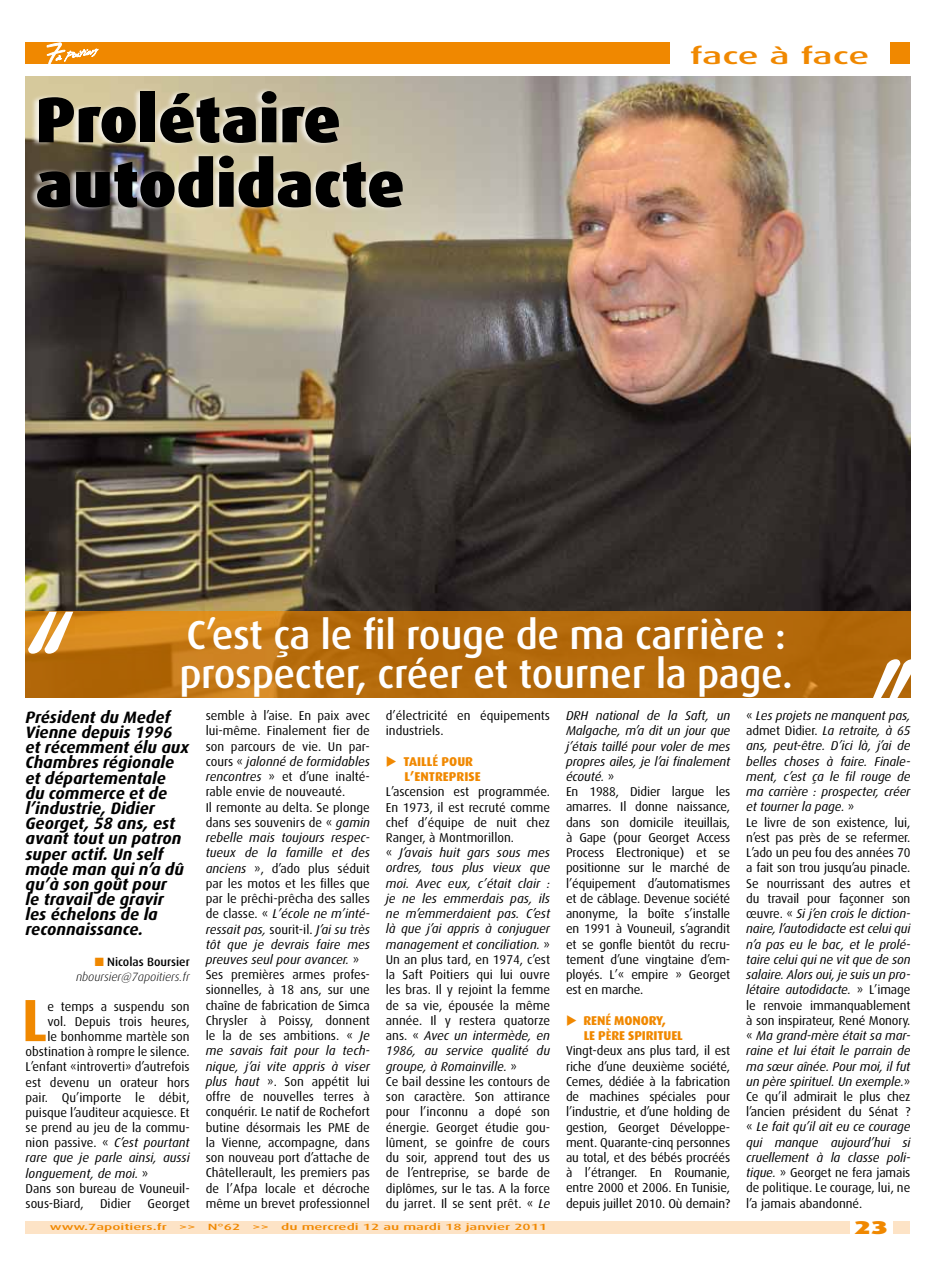
<style>
.page{position:relative;width:936px;height:1276px;background:#fff}
.page>*{position:absolute;margin:0;border:0;box-sizing:border-box;transform-origin:0 0}
.t1{font:italic 500 138.6px "Dax";color:#fff;scale:.8 1}
.t2{font:900 64.5px/64.5px "Dax";color:#000}
.t3{font:700 59.7px "Dax";color:#f08800}
.t4{font:500 40.5px/39px "Dax";letter-spacing:-.01em;color:#fff}
.t5{font:500 23.4px "Dax";letter-spacing:-.01em;color:#f08800;scale:1.67 1}
.t6{font:900 18.6px "Dax";color:#f08800;scale:1.54 1}
.t7{font:italic 700 16.5px/15.1px "Dax";color:#000}
.t8{font:12.75px/15.3px "Dax";color:#000}
.t9{font:italic 12.75px/15.3px "Dax";letter-spacing:-.01em;color:#000}
.t10{font:800 12.75px/15.3px "Dax";letter-spacing:-.01em;color:#f08800;text-align:right}
.t11{font:italic 300 12px/15.1px "Dax";color:#000;text-align:right}
.t12{font:500 9px "Dax";color:#f08800;scale:1.67 1}
.s1{color:#f08800}
.s2{font-weight:500;font-style:normal}
.s3{font-style:italic}
.s4{font-style:normal}
.s5{font-weight:700}
</style>
<div class="page">
<div style="left:26px;top:43px;width:884px;height:21px;background:#f08800"></div>
<svg style="left:47px;top:43px;width:51px;height:21px"></svg>
<div style="left:670px;top:37px;width:219px;height:44px;background:#fff"></div>
<div style="left:26px;top:1221px;width:884px;height:12px;background:#fde3c6"></div>
<div style="left:849px;top:1212px;width:43px;height:33px;background:#fff"></div>
<img style="left:26px;top:77px;width:884px;height:534px">
<svg style="left:25px;top:611px;width:885px;height:87px;background:#b86d0d"></svg>
<div style="left:29px;top:88px;width:374px;height:124px;background:#fff;opacity:.75"></div>
<h2 class="t2" style="left:36px;top:88px;width:370px">Prolétaire autodidacte</h2>
<h3 class="t5" style="left:690px;top:43px;width:109px">face à face</h3>
<h1 class="t1" style="left:17px;top:595px;width:62px">‘‘</h1>
<h3 class="t4" style="left:179px;top:616px;width:615px">C’est ça le fil rouge de ma carrière : prospecter, créer et tourner la page.</h3>
<h1 class="t1" style="left:928px;top:718px;width:62px;rotate:-180deg">‘‘</h1>
<p class="t7" style="left:26px;top:710px;width:165px">Président du Medef<br>Vienne depuis 1996 et récemment élu aux<br>Chambres régionale et départementale<br>du commerce et de l’industrie, Didier<br>Georget, 58 ans, est avant tout un patron super actif. Un self made man qui n’a dû qu’à son goût pour<br>le travail de gravir<br>les échelons de la reconnaissance.</p>
<p class="t11" style="left:76px;top:954px;width:115px"><span class="s1">■</span> <span class="s2">Nicolas Boursier </span>nboursier@7apoitiers.fr</p>
<h3 class="t3" style="left:22px;top:986px;width:27px">L</h3>
<p class="t8" style="left:47px;top:999px;width:144px">e temps a suspendu son</p>
<p class="t8" style="left:47px;top:1014px;width:144px">vol. Depuis trois heures,</p>
<p class="t8" style="left:47px;top:1029px;width:144px">le bonhomme martèle son</p>
<p class="t8" style="left:26px;top:1044px;width:166px">obstination à rompre le silence.</p>
<p class="t8" style="left:26px;top:1059px;width:166px">L’enfant «introverti» d’autrefois</p>
<p class="t8" style="left:26px;top:1074px;width:166px">est devenu un orateur hors</p>
<p class="t8" style="left:26px;top:1089px;width:166px">pair. Qu’importe le débit,</p>
<p class="t8" style="left:26px;top:1105px;width:166px">puisque l’auditeur acquiesce. Et</p>
<p class="t8" style="left:26px;top:1120px;width:166px">se prend au jeu de la commu-</p>
<p class="t8" style="left:26px;top:1135px;width:166px">nion passive. « <span class="s3">C’est pourtant</span></p>
<p class="t9" style="left:26px;top:1150px;width:166px">rare que je parle ainsi, aussi</p>
<p class="t9" style="left:26px;top:1165px;width:124px">longuement, de moi. <span class="s4">»</span></p>
<p class="t8" style="left:26px;top:1180px;width:166px">Dans son bureau de Vouneuil-</p>
<p class="t8" style="left:26px;top:1196px;width:60px">sous-Biard,</p>
<p class="t8" style="left:100px;top:1196px;width:33px">Didier</p>
<p class="t8" style="left:148px;top:1196px;width:44px">Georget</p>
<p class="t8" style="left:206px;top:708px;width:166px">semble à l’aise. En paix avec lui-même. Finalement fier de son parcours de vie. Un par&shy;cours « <span class="s3">jalonné de formidables rencontres</span> » et d’une inalté&shy;rable envie de nouveauté.<br>Il remonte au delta. Se plonge dans ses souvenirs de « <span class="s3">gamin rebelle mais toujours respec&shy;tueux de la famille et des anciens</span> », d’ado plus séduit par les motos et les filles que par le prêchi-prêcha des salles de classe. « <span class="s3">L’école ne m’inté&shy;ressait pas,</span> sourit-il. <span class="s3">J’ai su très tôt que je devrais faire mes preuves seul pour avancer.</span> »<br>Ses premières armes profes&shy;sionnelles, à 18 ans, sur une chaîne de fabrication de Simca<br>Chrysler à Poissy, donnent le la de ses ambitions. « <span class="s3">Je me savais fait pour la tech&shy;nique, j’ai vite appris à viser plus haut</span> ». Son appétit lui offre de nouvelles terres à conquérir. Le natif de Rochefort butine désormais les PME de la Vienne, accompagne, dans son nouveau port d’attache de<br>Châtellerault, les premiers pas de l’Afpa locale et décroche même un brevet professionnel</p>
<p class="t8" style="left:386px;top:708px;width:166px">d’électricité en équipements industriels.</p>
<p class="t10" style="left:404px;top:754px;width:70px"><span class="s5">é</span> POUR<br>L’ENTREPRISE</p>
<p class="t8" style="left:386px;top:784px;width:166px">L’ascension est programmée.<br>En 1973, il est recruté comme chef d’équipe de nuit chez<br>Ranger, à Montmorillon.<br>« <span class="s3">J’avais huit gars sous mes ordres, tous plus vieux que moi. Avec eux, c’était clair : je ne les emmerdais pas, ils ne m’emmerdaient pas. C’est là que j’ai appris à conjuguer management et conciliation.</span> »<br>Un an plus tard, en 1974, c’est la Saft Poitiers qui lui ouvre les bras. Il y rejoint la femme de sa vie, épousée la même année. Il y restera quatorze ans. « <span class="s3">Avec un intermède, en<br>1986, au service qualité du groupe, à Romainville.</span> »<br>Ce bail dessine les contours de son caractère. Son attirance pour l’inconnu a dopé son énergie. Georget étudie gou&shy;lûment, se goinfre de cours du soir, apprend tout des us de l’entreprise, se barde de diplômes, sur le tas. A la force du jarret. Il se sent prêt. « <span class="s3">Le</span></p>
<p class="t10" style="left:386px;top:754px;width:25px">◆ TAILL</p>
<p class="t12" style="left:50px;top:1221px;width:72px">www.7apoitiers.fr</p>
<p class="t12" style="left:179px;top:1221px;width:11px">&gt;&gt;</p>
<p class="t12" style="left:208px;top:1221px;width:21px">N°62</p>
<p class="t12" style="left:252px;top:1221px;width:11px">&gt;&gt;</p>
<p class="t12" style="left:281px;top:1221px;width:161px">du mercredi 12 au mardi 18 janvier 2011</p>
<p class="t8" style="left:566px;top:708px;width:166px"><span class="s3">DRH national de la Saft, un<br>Malgache, m’a dit un jour que j’étais taillé pour voler de mes propres ailes, je l’ai finalement écouté.</span> »<br>En 1988, Didier largue les amarres. Il donne naissance, dans son domicile iteuillais, à Gape (pour Georget Access<br>Process Electronique) et se positionne sur le marché de l’équipement d’automatismes et de câblage. Devenue société anonyme, la boîte s’installe en 1991 à Vouneuil, s’agrandit et se gonfle bientôt du recru&shy;tement d’une vingtaine d’em&shy;ployés. L’« empire » Georget est en marche.</p>
<p class="t10" style="left:566px;top:1013px;width:101px">◆ REN<span class="s5">é</span> MONORY,</p>
<p class="t10" style="left:583px;top:1028px;width:77px">LE P<span class="s5">è</span>RE SPIRITUEL</p>
<p class="t8" style="left:566px;top:1043px;width:166px">Vingt-deux ans plus tard, il est</p>
<p class="t8" style="left:566px;top:1058px;width:166px">riche d’une deuxième société,</p>
<p class="t8" style="left:566px;top:1074px;width:166px">Cemes, dédiée à la fabrication</p>
<p class="t8" style="left:566px;top:1089px;width:166px">de machines spéciales pour</p>
<p class="t8" style="left:566px;top:1104px;width:166px">l’industrie, et d’une holding de</p>
<p class="t8" style="left:566px;top:1119px;width:166px">gestion, Georget Développe-</p>
<p class="t8" style="left:566px;top:1134px;width:166px">ment. Quarante-cinq personnes</p>
<p class="t8" style="left:566px;top:1150px;width:166px">au total, et des bébés procréés</p>
<p class="t8" style="left:566px;top:1165px;width:166px">à l’étranger. En Roumanie,</p>
<p class="t8" style="left:566px;top:1180px;width:166px">entre 2000 et 2006. En Tunisie,</p>
<p class="t8" style="left:566px;top:1195px;width:166px">depuis juillet 2010. Où demain?</p>
<p class="t9" style="left:746px;top:708px;width:166px"><span class="s4">«</span> Les projets ne manquent pas, <span class="s4">admet Didier.</span> La retraite, à 65 ans, peut-être. D’ici là, j’ai de belles choses à faire. Finale&shy;ment, c’est ça le fil rouge de ma carrière : prospecter, créer et tourner la page. <span class="s4">»<br>Le livre de son existence, lui, n’est pas près de se refermer.<br>L’ado un peu fou des années 70 a fait son trou jusqu’au pinacle.<br>Se nourrissant des autres et du travail pour façonner son œuvre. «</span> Si j’en crois le diction&shy;naire, l’autodidacte est celui qui n’a pas eu le bac, et le prolé&shy;taire celui qui ne vit que de son salaire. Alors oui, je suis un pro&shy;létaire autodidacte. <span class="s4">» L’image le renvoie immanquablement à son inspirateur, René Monory. «</span> Ma grand-mère était sa mar&shy;raine et lui était le parrain de ma sœur aînée. Pour moi, il fut un père spirituel. Un exemple.<span class="s4">»<br>Ce qu’il admirait le plus chez l’ancien président du Sénat ? «</span> Le fait qu’il ait eu ce courage qui manque aujourd’hui si cruellement à la classe poli&shy;tique. <span class="s4">» Georget ne fera jamais de politique. Le courage, lui, ne l’a jamais abandonné.</span></p>
<h3 class="t6" style="left:853px;top:1216px;width:24px">23</h3>
</div>
